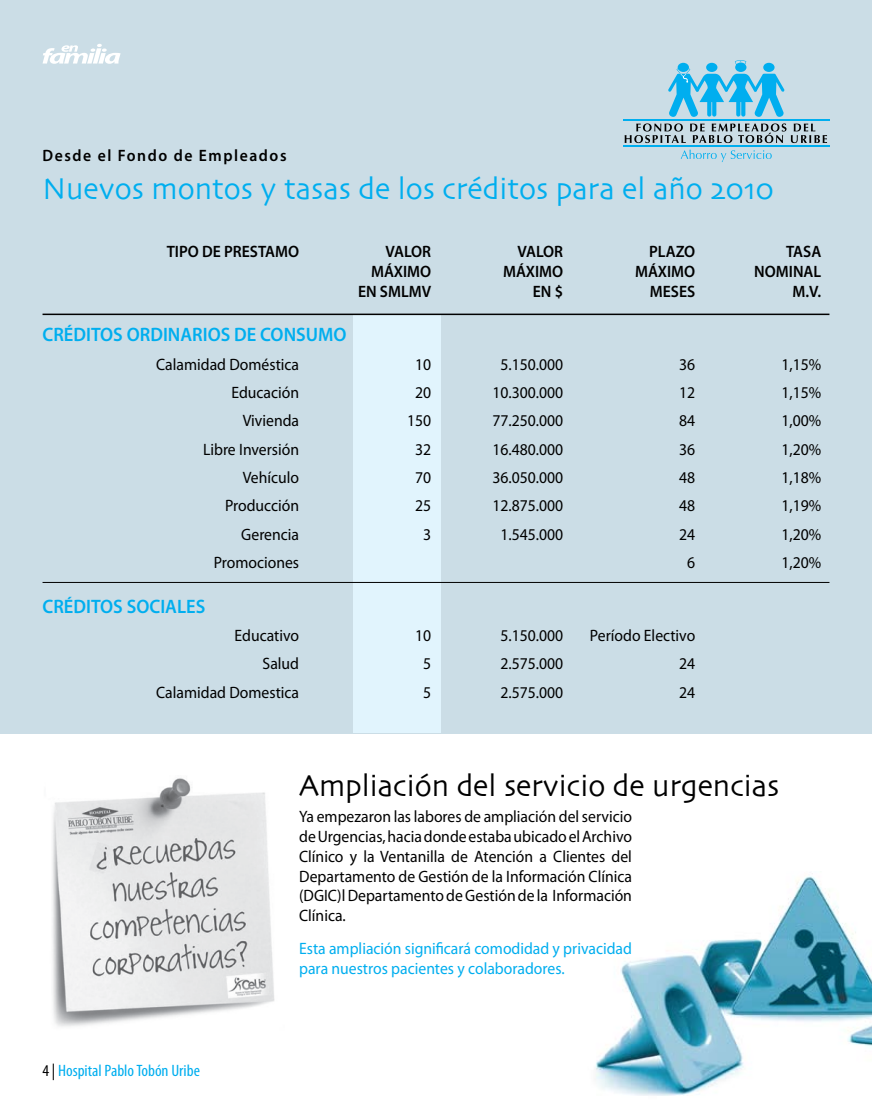
<style>
.page{position:relative;width:872px;height:1110px;background:#fff}
.page>*{position:absolute;margin:0;border:0;box-sizing:border-box;transform-origin:0 0}
.t1{font:31.5px "Skia";color:#00aeef;scale:.95 1}
.t2{font:31.5px "Skia";color:#000;scale:.95 1}
.t3{font:600 19.5px "Myriad Pro";color:#00aeef;scale:.95 1}
.t4{font:16.5px/19.8px "Myriad Pro";color:#000;text-align:justify;scale:.95 1}
.t5{font:16.5px/19.8px "Myriad Pro";color:#00aeef;scale:.95 1}
.t6{font:600 16.5px "Myriad Pro";color:#000;scale:.95 1}
.t7{font:condensed 16.5px "Myriad Pro";color:#00aeef;scale:1.05 1}
.t8{font:600 16.5px "Myriad Pro";letter-spacing:.1em;color:#000;scale:.95 1}
.s1{color:#000}
</style>
<div class="page">
<div style="left:0;top:0;width:872px;height:733px;background:#cbdde6"></div>
<div style="left:353px;top:314px;width:87px;height:419px;background:#e1f4fd"></div>
<img style="left:595px;top:873px;width:277px;height:223px">
<svg style="left:43px;top:44px;width:78px;height:20px"></svg>
<hr style="left:43px;top:582px;width:786px;height:1px;background:#000">
<svg style="left:668px;top:60px;width:116px;height:57px"></svg>
<svg style="left:624px;top:123px;width:203px;height:20px"></svg>
<hr style="left:623px;top:119px;width:206px;height:1px;background:#00aeef">
<hr style="left:623px;top:146px;width:206px;height:1px;background:#00aeef">
<svg style="left:680px;top:150px;width:91px;height:12px"></svg>
<img style="left:52px;top:778px;width:223px;height:249px">
<hr style="left:43px;top:314px;width:786px;height:1px;background:#000">
<p class="t8" style="left:43px;top:145px;width:258px">Desde el Fondo de Empleados</p>
<p class="t1" style="left:43px;top:170px;width:771px">Nuevos montos y tasas de los créditos para el año 2010</p>
<p class="t6" style="left:167px;top:241px;width:141px">TIPO DE PRESTAMO</p>
<p class="t6" style="left:385px;top:241px;width:49px">VALOR</p>
<p class="t6" style="left:517px;top:241px;width:49px">VALOR</p>
<p class="t6" style="left:649px;top:241px;width:50px">PLAZO</p>
<p class="t6" style="left:786px;top:241px;width:39px">TASA</p>
<p class="t6" style="left:371px;top:261px;width:65px">MÁXIMO</p>
<p class="t6" style="left:503px;top:261px;width:65px">MÁXIMO</p>
<p class="t6" style="left:635px;top:261px;width:65px">MÁXIMO</p>
<p class="t6" style="left:754px;top:261px;width:72px">NOMINAL</p>
<p class="t6" style="left:358px;top:281px;width:78px">EN SMLMV</p>
<p class="t6" style="left:533px;top:281px;width:33px">EN $</p>
<p class="t6" style="left:650px;top:281px;width:49px">MESES</p>
<p class="t6" style="left:792px;top:281px;width:32px">M.V.</p>
<p class="t3" style="left:43px;top:322px;width:321px">CRÉDITOS ORDINARIOS DE CONSUMO</p>
<p class="t4" style="left:156px;top:354px;width:152px">Calamidad Doméstica</p>
<p class="t4" style="left:415px;top:354px;width:18px">10</p>
<p class="t4" style="left:500px;top:354px;width:68px">5.150.000</p>
<p class="t4" style="left:679px;top:354px;width:18px">36</p>
<p class="t4" style="left:781px;top:354px;width:43px">1,15%</p>
<p class="t4" style="left:231px;top:382px;width:73px">Educación</p>
<p class="t4" style="left:415px;top:382px;width:18px">20</p>
<p class="t4" style="left:492px;top:382px;width:76px">10.300.000</p>
<p class="t4" style="left:679px;top:382px;width:18px">12</p>
<p class="t4" style="left:781px;top:382px;width:43px">1,15%</p>
<p class="t4" style="left:243px;top:411px;width:61px">Vivienda</p>
<p class="t4" style="left:407px;top:411px;width:27px">150</p>
<p class="t4" style="left:492px;top:411px;width:76px">77.250.000</p>
<p class="t4" style="left:679px;top:411px;width:18px">84</p>
<p class="t4" style="left:781px;top:411px;width:43px">1,00%</p>
<p class="t4" style="left:203px;top:439px;width:103px">Libre Inversión</p>
<p class="t4" style="left:415px;top:439px;width:18px">32</p>
<p class="t4" style="left:492px;top:439px;width:76px">16.480.000</p>
<p class="t4" style="left:679px;top:439px;width:18px">36</p>
<p class="t4" style="left:781px;top:439px;width:43px">1,20%</p>
<p class="t4" style="left:243px;top:467px;width:61px">Vehículo</p>
<p class="t4" style="left:415px;top:467px;width:18px">70</p>
<p class="t4" style="left:492px;top:467px;width:76px">36.050.000</p>
<p class="t4" style="left:679px;top:467px;width:18px">48</p>
<p class="t4" style="left:781px;top:467px;width:43px">1,18%</p>
<p class="t4" style="left:225px;top:496px;width:79px">Producción</p>
<p class="t4" style="left:415px;top:496px;width:18px">25</p>
<p class="t4" style="left:492px;top:496px;width:76px">12.875.000</p>
<p class="t4" style="left:679px;top:496px;width:18px">48</p>
<p class="t4" style="left:781px;top:496px;width:43px">1,19%</p>
<p class="t4" style="left:241px;top:524px;width:62px">Gerencia</p>
<p class="t4" style="left:423px;top:524px;width:10px">3</p>
<p class="t4" style="left:500px;top:524px;width:68px">1.545.000</p>
<p class="t4" style="left:679px;top:524px;width:18px">24</p>
<p class="t4" style="left:781px;top:524px;width:43px">1,20%</p>
<p class="t4" style="left:214px;top:552px;width:91px">Promociones</p>
<p class="t4" style="left:687px;top:552px;width:10px">6</p>
<p class="t4" style="left:781px;top:552px;width:43px">1,20%</p>
<p class="t3" style="left:43px;top:594px;width:173px">CRÉDITOS SOCIALES</p>
<p class="t4" style="left:235px;top:625px;width:69px">Educativo</p>
<p class="t4" style="left:415px;top:625px;width:18px">10</p>
<p class="t4" style="left:500px;top:625px;width:68px">5.150.000</p>
<p class="t4" style="left:590px;top:625px;width:112px">Período Electivo</p>
<p class="t4" style="left:263px;top:653px;width:40px">Salud</p>
<p class="t4" style="left:423px;top:653px;width:10px">5</p>
<p class="t4" style="left:500px;top:653px;width:68px">2.575.000</p>
<p class="t4" style="left:679px;top:653px;width:18px">24</p>
<p class="t4" style="left:156px;top:682px;width:152px">Calamidad Domestica</p>
<p class="t4" style="left:423px;top:682px;width:10px">5</p>
<p class="t4" style="left:500px;top:682px;width:68px">2.575.000</p>
<p class="t4" style="left:679px;top:682px;width:18px">24</p>
<p class="t2" style="left:299px;top:767px;width:507px">Ampliación del servicio de urgencias</p>
<p class="t7" style="left:43px;top:1060px;width:151px"><span class="s1">4 |</span> Hospital Pablo Tobón Uribe</p>
<p class="t4" style="left:299px;top:806px;width:352px">Ya empezaron las labores de ampliación del servicio de Urgencias, hacia donde estaba ubicado el Archivo Clínico y la Ventanilla de Atención a Clientes del Departamento de Gestión de la Información Clínica (DGIC)l Departamento de Gestión de la Información Clínica.</p>
<p class="t5" style="left:299px;top:938px;width:352px">Esta ampliación significará comodidad y privacidad para nuestros pacientes y colaboradores.</p>
</div>
